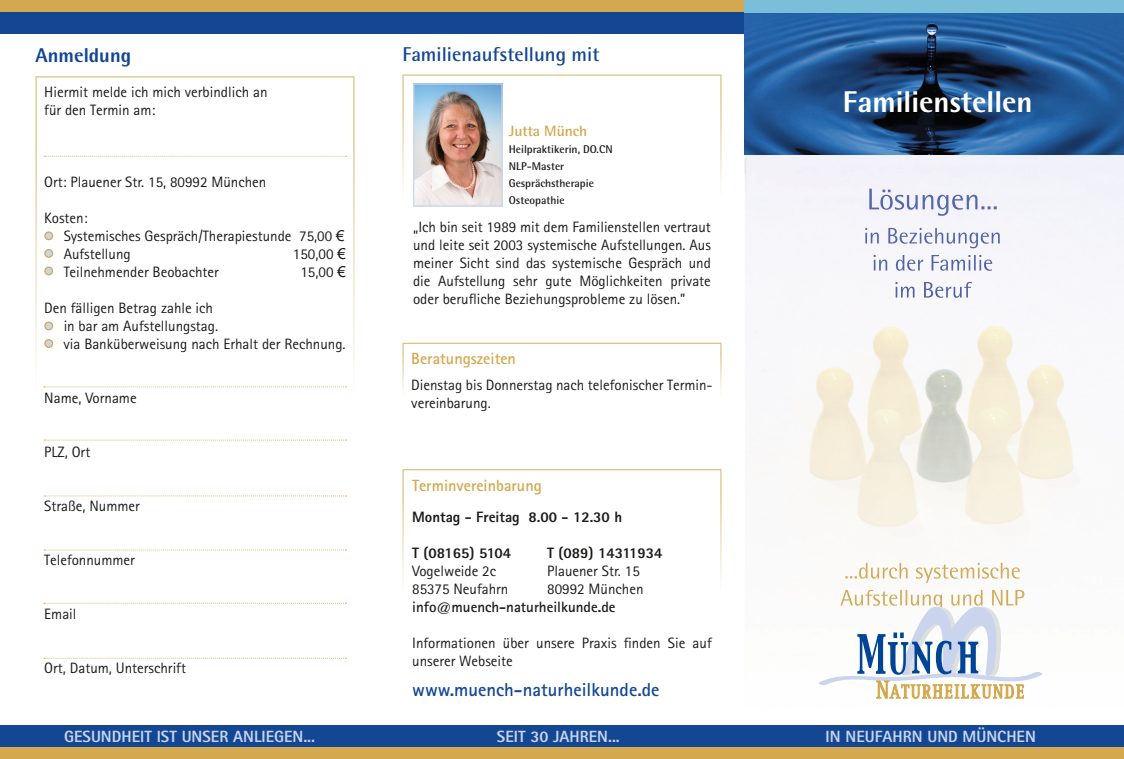
<style>
.page{position:relative;width:1124px;height:759px;background:#fff}
.page>*{position:absolute;margin:0;border:0;box-sizing:border-box;transform-origin:0 0}
.t1{font:800 30px "Rotis Semi Sans";color:#fff}
.t2{font:700 20px "Rotis Semi Sans";color:#134794}
.t3{font:800 20px "Rotis Semi Sans";color:#134794}
.t4{font:700 18.75px "Rotis Sans Serif";color:#134794}
.t5{font:800 16.25px "Rotis Sans Serif";color:#cad5ed}
.t6{font:700 16.25px "Rotis Sans Serif";color:#d3a84e}
.t7{font:15px/18px "Rotis Sans Serif";color:#1c1b1a}
.t8{font:800 15px "Rotis Sans Serif";color:#1c1b1a}
.t9{font:700 15px "Rotis Sans Serif";color:#1c1b1a}
.t10{font:700 15px "Rotis Semi Sans";color:#d3a84e}
.t11{font:700 11.25px/17px "Rotis Semi Sans";color:#1c1b1a}
.s1{font-family:"Arial"}
</style>
<div class="page">
<svg style="left:35px;top:76px;width:319px;height:583px"></svg>
<div style="left:0;top:0;width:1123px;height:12px;background:#d3a84e"></div>
<div style="left:45px;top:232px;width:8px;height:7px;background:#cad5ed;border-radius:50%"></div>
<div style="left:44px;top:231px;width:9px;height:9px;border:1px solid #d3a84e;border-radius:50%"></div>
<div style="left:45px;top:249px;width:8px;height:8px;background:#cad5ed;border-radius:50%"></div>
<div style="left:44px;top:249px;width:9px;height:9px;border:1px solid #d3a84e;border-radius:50%"></div>
<img style="left:744px;top:12px;width:379px;height:687px">
<img style="left:869px;top:188px;width:127px;height:28px">
<img style="left:865px;top:228px;width:134px;height:20px">
<img style="left:873px;top:255px;width:119px;height:16px">
<img style="left:895px;top:282px;width:76px;height:16px">
<img style="left:845px;top:562px;width:193px;height:20px">
<img style="left:840px;top:589px;width:184px;height:17px">
<svg style="left:815px;top:606px;width:230px;height:92px"></svg>
<svg style="left:402px;top:74px;width:319px;height:133px"></svg>
<img style="left:415px;top:85px;width:85px;height:119px">
<div style="left:413px;top:83px;width:89px;height:123px;border:1px solid #cad5ed"></div>
<div style="left:45px;top:267px;width:8px;height:8px;background:#cad5ed;border-radius:50%"></div>
<div style="left:44px;top:266px;width:9px;height:9px;border:1px solid #d3a84e;border-radius:50%"></div>
<svg style="left:45px;top:322px;width:8px;height:7px"></svg>
<div style="left:44px;top:321px;width:9px;height:9px;border:1px solid #d3a84e;border-radius:50%"></div>
<div style="left:0;top:746px;width:1123px;height:12px;background:#d3a84e"></div>
<div style="left:0;top:725px;width:1123px;height:21px;background:#134794"></div>
<div style="left:45px;top:339px;width:8px;height:8px;background:#cad5ed;border-radius:50%"></div>
<div style="left:44px;top:339px;width:9px;height:9px;border:1px solid #d3a84e;border-radius:50%"></div>
<svg style="left:402px;top:469px;width:319px;height:114px"></svg>
<svg style="left:402px;top:342px;width:319px;height:50px"></svg>
<div style="left:0;top:12px;width:744px;height:22px;background:#134794"></div>
<svg style="left:44px;top:156px;width:302px;height:1px"></svg>
<svg style="left:44px;top:386px;width:302px;height:1px"></svg>
<svg style="left:44px;top:439px;width:302px;height:1px"></svg>
<svg style="left:44px;top:495px;width:302px;height:1px"></svg>
<svg style="left:44px;top:549px;width:302px;height:1px"></svg>
<svg style="left:44px;top:602px;width:302px;height:1px"></svg>
<svg style="left:44px;top:657px;width:302px;height:1px"></svg>
<div style="left:744px;top:0;width:379px;height:12px;background:#7bbeda"></div>
<h2 class="t3" style="left:35px;top:42px;width:97px">Anmeldung</h2>
<p class="t7" style="left:44px;top:82px;width:225px">Hiermit melde ich mich verbindlich an für den Termin am:</p>
<p class="t7" style="left:44px;top:172px;width:223px">Ort: Plauener Str. 15, 80992 München</p>
<p class="t7" style="left:64px;top:208px;width:282px;text-indent:-19px">Kosten:<br>Systemisches Gespräch/Therapiestunde 75,00 <span class="s1">€<br></span>Aufstellung</p>
<p class="t7" style="left:293px;top:244px;width:54px">150,00 <span class="s1">€</span></p>
<p class="t7" style="left:64px;top:262px;width:157px">Teilnehmender Beobachter</p>
<p class="t7" style="left:300px;top:262px;width:47px">15,00 <span class="s1">€</span></p>
<p class="t7" style="left:64px;top:298px;width:283px;text-indent:-19px">Den fälligen Betrag zahle ich<br>in bar am Aufstellungstag.<br>via Banküberweisung nach Erhalt der Rechnung.</p>
<p class="t7" style="left:44px;top:388px;width:94px">Name, Vorname</p>
<p class="t7" style="left:44px;top:442px;width:47px">PLZ, Ort</p>
<p class="t7" style="left:44px;top:496px;width:97px">Straße, Nummer</p>
<p class="t7" style="left:44px;top:550px;width:92px">Telefonnummer</p>
<p class="t7" style="left:44px;top:604px;width:34px">Email</p>
<p class="t7" style="left:44px;top:658px;width:143px">Ort, Datum, Unterschrift</p>
<h2 class="t2" style="left:402px;top:42px;width:198px">Familienaufstellung mit</h2>
<p class="t10" style="left:508px;top:121px;width:80px">Jutta Münch</p>
<p class="t11" style="left:508px;top:140px;width:105px">Heilpraktikerin, DO.CN<br>NLP-Master<br>Gesprächstherapie<br>Osteopathie</p>
<p class="t7" style="left:413px;top:217px;width:299px;text-align:justify">„Ich bin seit 1989 mit dem Familienstellen vertraut und leite seit 2003 systemische Aufstellungen. Aus meiner Sicht sind das systemische Gespräch und die Aufstellung sehr gute Möglichkeiten private oder berufliche Beziehungsprobleme zu lösen.”</p>
<p class="t6" style="left:411px;top:348px;width:106px">Beratungszeiten</p>
<p class="t7" style="left:411px;top:375px;width:303px">Dienstag bis Donnerstag nach telefonischer Termin&shy;vereinbarung.</p>
<p class="t6" style="left:412px;top:475px;width:131px">Terminvereinbarung</p>
<p class="t8" style="left:412px;top:507px;width:211px">Montag - Freitag 8.00 - 12.30 h</p>
<p class="t8" style="left:412px;top:543px;width:101px">T (08165) 5104</p>
<p class="t8" style="left:547px;top:543px;width:117px">T (089) 14311934</p>
<p class="t7" style="left:412px;top:562px;width:85px">Vogelweide 2c</p>
<p class="t7" style="left:547px;top:562px;width:94px">Plauener Str. 15</p>
<p class="t7" style="left:412px;top:580px;width:98px">85375 Neufahrn</p>
<p class="t7" style="left:547px;top:580px;width:98px">80992 München</p>
<p class="t9" style="left:412px;top:597px;width:205px">info@muench-naturheilkunde.de</p>
<p class="t7" style="left:412px;top:634px;width:301px">Informationen über unsere Praxis finden Sie auf unserer Webseite</p>
<p class="t4" style="left:412px;top:677px;width:249px">www.muench-naturheilkunde.de</p>
<h1 class="t1" style="left:842px;top:83px;width:191px">Familienstellen</h1>
<p class="t5" style="left:64px;top:726px;width:252px">GESUNDHEIT IST UNSER ANLIEGEN...</p>
<p class="t5" style="left:497px;top:726px;width:124px">SEIT 30 JAHREN...</p>
<p class="t5" style="left:825px;top:726px;width:212px">IN NEUFAHRN UND MÜNCHEN</p>
</div>
